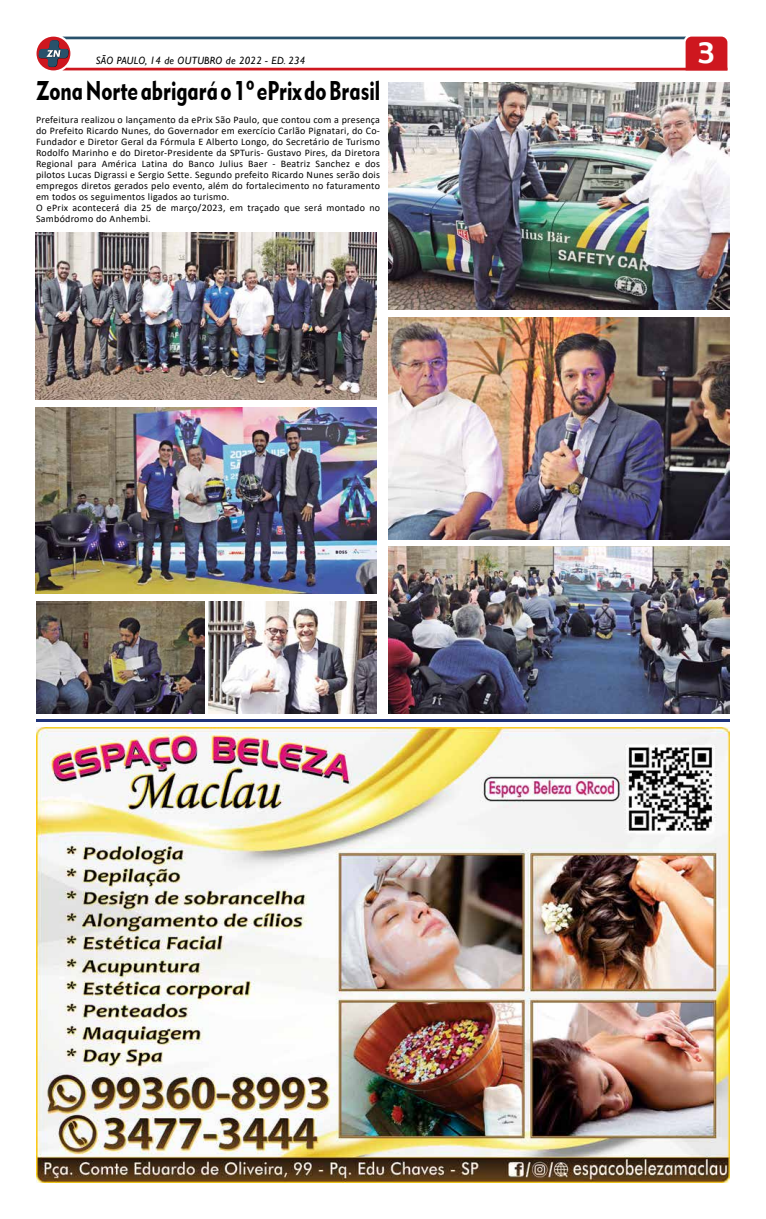
<style>
.page{position:relative;width:766px;height:1219px;background:#fff}
.page>*{position:absolute;margin:0;border:0;box-sizing:border-box;transform-origin:0 0}
.t1{font:34.4px "Berlin Sans FB";color:#fff}
.t2{font:27px "Geometric 415 BT Black A";color:#000;scale:.75 1}
.t3{font:italic 10.5px "Gill Sans";letter-spacing:.025em;color:#000}
.t4{font:10px/11px "Calibri";letter-spacing:.025em;color:#000}
</style>
<div class="page">
<div style="left:37px;top:37px;width:33px;height:33px;background:#ce171f;border-radius:50%"></div>
<svg style="left:38px;top:37px;width:689px;height:33px"></svg>
<hr style="left:37px;top:719px;width:692px;height:2px;background:#1e3278">
<img style="left:36px;top:728px;width:693px;height:455px">
<img style="left:208px;top:601px;width:168px;height:112px">
<img style="left:36px;top:601px;width:168px;height:112px">
<img style="left:388px;top:547px;width:341px;height:166px">
<img style="left:35px;top:407px;width:341px;height:186px">
<img style="left:388px;top:317px;width:341px;height:222px">
<img style="left:35px;top:233px;width:341px;height:166px">
<img style="left:388px;top:82px;width:341px;height:228px">
<p class="t3" style="left:96px;top:54px;width:211px">SÃO PAULO, 14 de OUTUBRO de 2022 - ED. 234</p>
<h2 class="t2" style="left:36px;top:74px;width:460px">Zona Norte abrigará o 1º ePrix do Brasil</h2>
<p class="t4" style="left:36px;top:114px;width:345px">Prefeitura realizou o lançamento da ePrix São Paulo, que contou com a presença do Prefeito Ricardo Nunes, do Governador em exercício Carlão Pignatari, do Co-Fundador e Diretor Geral da Fórmula E Alberto Longo, do Secretário de Turismo Rodolfo Marinho e do Diretor-Presidente da SPTuris- Gustavo Pires, da Diretora Regional para América Latina do Banco Julius Baer - Beatriz Sanchez e dos pilotos Lucas Digrassi e Sergio Sette. Segundo prefeito Ricardo Nunes serão dois empregos diretos gerados pelo evento, além do fortalecimento no faturamento em todos os seguimentos ligados ao turismo.<br>O ePrix acontecerá dia 25 de março/2023, em traçado que será montado no Sambódromo do Anhembi.</p>
<h1 class="t1" style="left:698px;top:32px;width:18px">3</h1>
</div>
